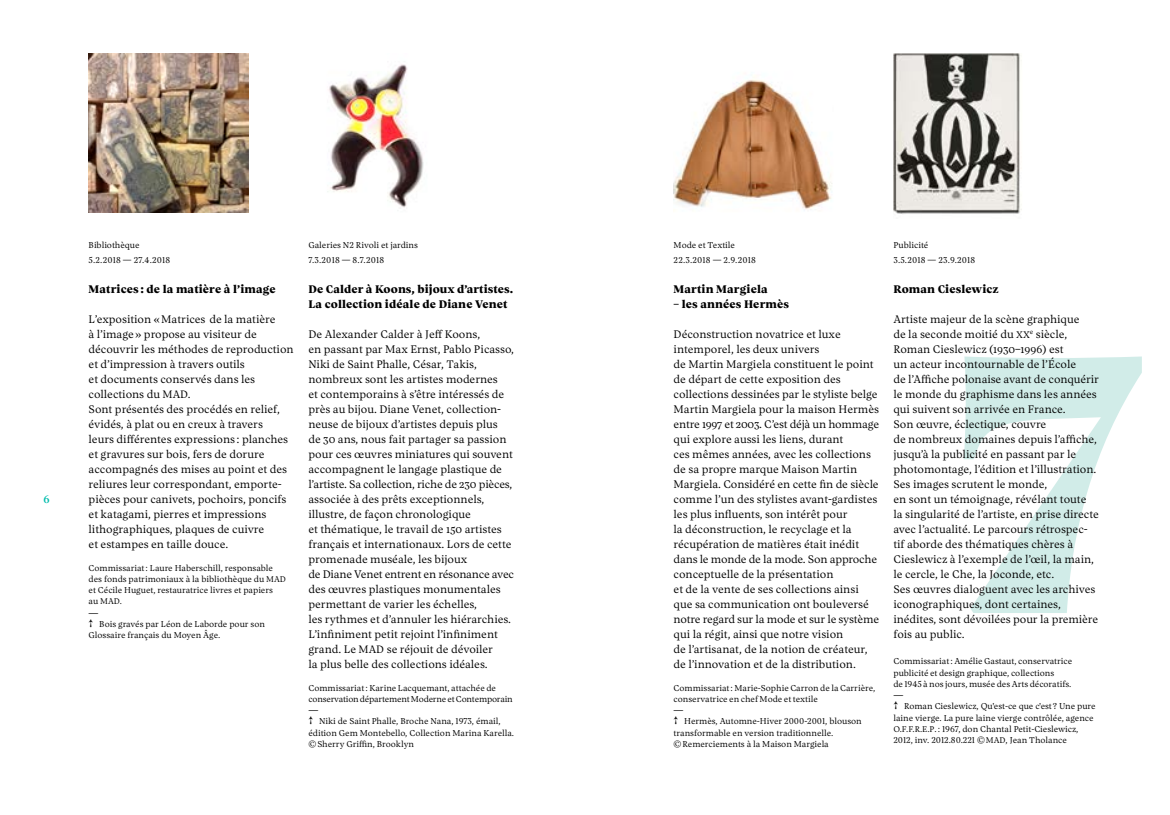
<style>
.page{position:relative;width:1170px;height:815px;background:#fff}
.page>*{position:absolute;margin:0;border:0;box-sizing:border-box;transform-origin:0 0}
.t1{font:300 11.25px/15px "Vesterbro";letter-spacing:-.005em;color:#000}
.t2{font:800 11.25px/15px "Vesterbro";letter-spacing:.01em;color:#000}
.t3{font:500 11.25px "Vesterbro";color:#00bcac}
.t4{font:300 10px "Vesterbro";color:#000}
.t5{font:300 8.75px/11.2px "Vesterbro";letter-spacing:-.005em;color:#000}
.t6{font:300 8.75px/11.2px "Vesterbro";letter-spacing:-.025em;color:#000}
.t7{font:300 8.5px "Vesterbro";color:#000}
.s1{font-size:11px}
.s2{font-size:8.5px}
.s3{font-size:8.75px}
.s4{font-size:11.25px}
.s5{font-size:9.75px}
</style>
<div class="page">
<svg style="left:963px;top:356px;width:178px;height:257px"></svg>
<img style="left:327px;top:64px;width:97px;height:144px">
<img style="left:893px;top:53px;width:129px;height:161px">
<img style="left:89px;top:53px;width:159px;height:160px">
<img style="left:673px;top:76px;width:159px;height:134px">
<p class="t3" style="left:43px;top:492px;width:8px">6</p>
<p class="t5" style="left:89px;top:238px;width:83px;line-height:15px">Bibliothèque<br>5.2.2018 — 27.4.2018</p>
<p class="t2" style="left:89px;top:282px;width:188px">Matrices : de la matière à l’image</p>
<p class="t1" style="left:89px;top:312px;width:206px">L’exposition «Matrices de la matière<br>à l’image» propose au visiteur de découvrir les méthodes de reproduction et d’impression à travers outils<br>et documents conservés dans les collections du <span class="s1">MAD.<br></span>Sont présentés des procédés en relief, évidés, à plat ou en creux à travers<br>leurs différentes expressions : planches et gravures sur bois, fers de dorure accompagnés des mises au point et des reliures leur correspondant, emporte&shy;pièces pour canivets, pochoirs, poncifs et katagami, pierres et impressions lithographiques, plaques de cuivre<br>et estampes en taille douce.</p>
<p class="t5" style="left:89px;top:562px;width:199px">Commissariat: Laure Haberschill, responsable des fonds patrimoniaux à la bibliothèque du <span class="s2">MAD </span>et Cécile Huguet, restauratrice livres et papiers</p>
<p class="t7" style="left:89px;top:596px;width:35px"><span class="s3">au</span> MAD.</p>
<p class="t4" style="left:89px;top:607px;width:11px">—</p>
<p class="t5" style="left:89px;top:618px;width:178px"><span class="s4">↑</span> Bois gravés par Léon de Laborde pour son<br>Glossaire français du Moyen Âge.</p>
<p class="t5" style="left:308px;top:238px;width:111px;line-height:15px">Galeries N2 Rivoli et jardins<br>7.3.2018 — 8.7.2018</p>
<p class="t2" style="left:308px;top:282px;width:206px">De Calder à Koons, bijoux d’artistes.<br>La collection idéale de Diane Venet</p>
<p class="t1" style="left:308px;top:327px;width:207px">De Alexander Calder à Jeff Koons,<br>en passant par Max Ernst, Pablo Picasso, Niki de Saint Phalle, César, Takis, nombreux sont les artistes modernes<br>et contemporains à s’être intéressés de près au bijou. Diane Venet, collection&shy;neuse de bijoux d’artistes depuis plus<br>de 30 ans, nous fait partager sa passion pour ces œuvres miniatures qui souvent accompagnent le langage plastique de l’artiste. Sa collection, riche de 230 pièces, associée à des prêts exceptionnels, illustre, de façon chronologique<br>et thématique, le travail de 150 artistes français et internationaux. Lors de cette promenade muséale, les bijoux<br>de Diane Venet entrent en résonance avec des œuvres plastiques monumentales permettant de varier les échelles,<br>les rythmes et d’annuler les hiérarchies.<br>L’infiniment petit rejoint l’infiniment grand. Le <span class="s1">MAD</span> se réjouit de dévoiler<br>la plus belle des collections idéales.</p>
<p class="t6" style="left:308px;top:682px;width:206px">Commissariat: Karine Lacquemant, attachée de conservation département Moderne et Contemporain</p>
<p class="t4" style="left:308px;top:704px;width:11px">—</p>
<p class="t5" style="left:308px;top:716px;width:207px"><span class="s4">↑</span> Niki de Saint Phalle, Broche Nana, 1973, émail, édition Gem Montebello, Collection Marina Karella. ©Sherry Griffin, Brooklyn</p>
<p class="t5" style="left:673px;top:238px;width:84px;line-height:15px">Mode et Textile<br>22.3.2018 — 2.9.2018</p>
<p class="t2" style="left:673px;top:282px;width:96px">Martin Margiela</p>
<p class="t2" style="left:673px;top:297px;width:117px">– les années Hermès</p>
<p class="t1" style="left:673px;top:327px;width:207px">Déconstruction novatrice et luxe intemporel, les deux univers<br>de Martin Margiela constituent le point de départ de cette exposition des collections dessinées par le styliste belge Martin Margiela pour la maison Hermès entre 1997 et 2003. C’est déjà un hommage qui explore aussi les liens, durant<br>ces mêmes années, avec les collections de sa propre marque Maison Martin Margiela. Considéré en cette fin de siècle comme l’un des stylistes avant-gardistes les plus influents, son intérêt pour<br>la déconstruction, le recyclage et la récupération de matières était inédit dans le monde de la mode. Son approche conceptuelle de la présentation<br>et de la vente de ses collections ainsi que sa communication ont bouleversé notre regard sur la mode et sur le système qui la régit, ainsi que notre vision<br>de l’artisanat, de la notion de créateur, de l’innovation et de la distribution.</p>
<p class="t5" style="left:673px;top:682px;width:203px">Commissariat: Marie-Sophie Carron de la Carrière, conservatrice en chef Mode et textile</p>
<p class="t4" style="left:673px;top:704px;width:11px">—</p>
<p class="t5" style="left:673px;top:716px;width:190px"><span class="s4">↑</span> Hermès, Automne-Hiver 2000-2001, blouson transformable en version traditionnelle. ©Remerciements à la Maison Margiela</p>
<p class="t5" style="left:893px;top:238px;width:83px;line-height:15px">Publicité<br>3.5.2018 — 23.9.2018</p>
<p class="t2" style="left:893px;top:282px;width:107px">Roman Cieslewicz</p>
<p class="t1" style="left:893px;top:312px;width:207px">Artiste majeur de la scène graphique<br>de la seconde moitié du <span class="s5">XX</span><sup>e</sup> siècle, Roman Cieslewicz (1930–1996) est<br>un acteur incontournable de l’École<br>de l’Affiche polonaise avant de conquérir le monde du graphisme dans les années qui suivent son arrivée en France.<br>Son œuvre, éclectique, couvre<br>de nombreux domaines depuis l’affiche, jusqu’à la publicité en passant par le photomontage, l’édition et l’illustration.<br>Ses images scrutent le monde,<br>en sont un témoignage, révélant toute<br>la singularité de l’artiste, en prise directe avec l’actualité. Le parcours rétrospec&shy;tif aborde des thématiques chères à Cieslewicz à l’exemple de l’œil, la main, le cercle, le Che, la Joconde, etc.<br>Ses œuvres dialoguent avec les archives iconographiques, dont certaines, inédites, sont dévoilées pour la première fois au public.</p>
<p class="t5" style="left:893px;top:656px;width:180px">Commissariat: Amélie Gastaut, conservatrice publicité et design graphique, collections<br>de 1945 à nos jours, musée des Arts décoratifs.</p>
<p class="t4" style="left:893px;top:689px;width:11px">—</p>
<p class="t5" style="left:893px;top:701px;width:204px"><span class="s4">↑</span> Roman Cieslewicz, Qu'est-ce que c'est? Une pure laine vierge. La pure laine vierge contrôlée, agence <span class="s2">O.F.F.R.E.P</span>.: 1967, don Chantal Petit-Cieslewicz, 2012, inv. 2012.80.221 ©<span class="s2">MAD</span>, Jean Tholance</p>
</div>
